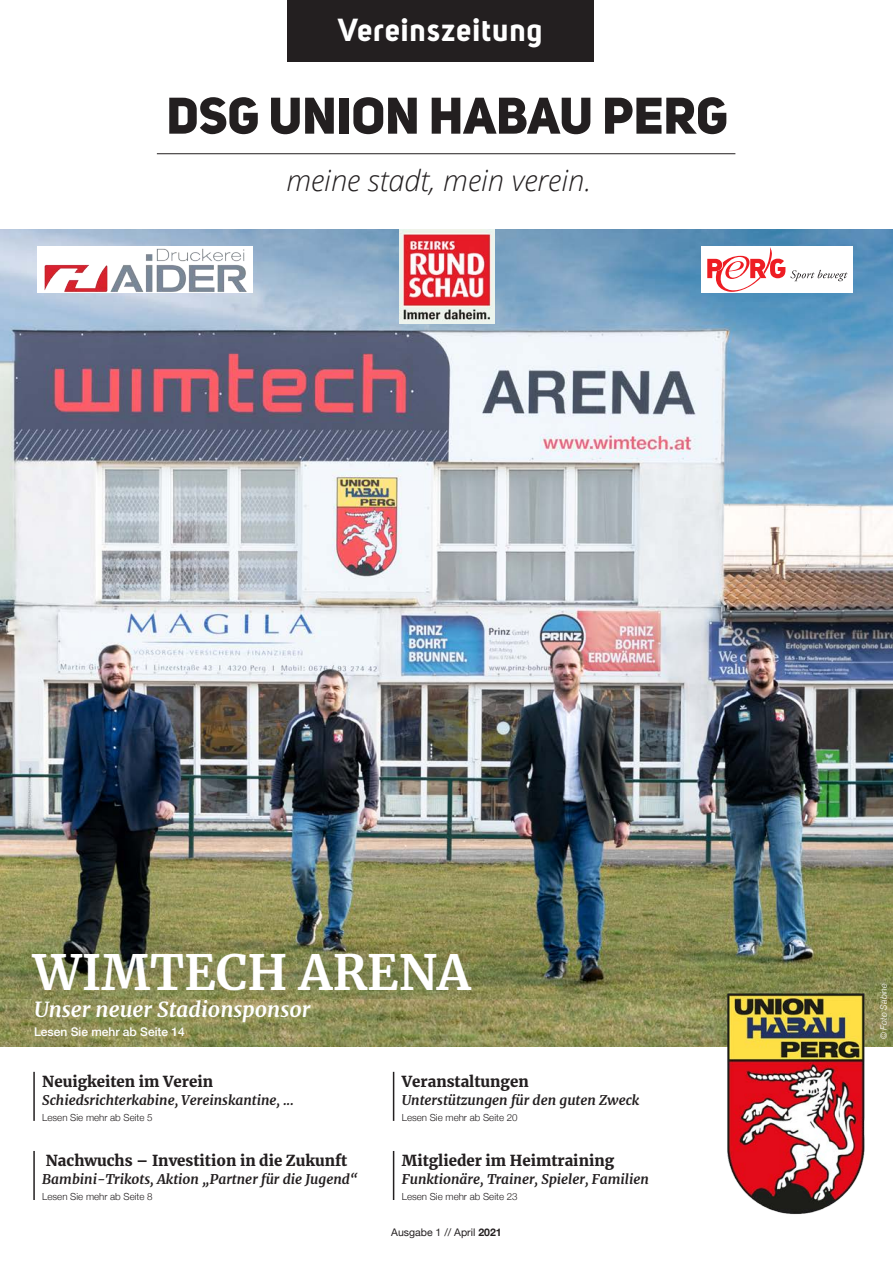
<style>
.page{position:relative;width:893px;height:1263px;background:#fff}
.page>*{position:absolute;margin:0;border:0;box-sizing:border-box;transform-origin:0 0}
.Zeitungsname{font:50.85px "Uni Sans Heavy CAPS";color:#231f20}
.titelseite_bild_head{font:700 48px "Merriweather";color:#fff}
.Vereinszeitung{font:700 31.5px "Uni Sans";letter-spacing:.03em;color:#fff}
.Zeitungsname_slogan{font:italic 300 29.1px "Open Sans";color:#231f20}
.titelseite_bild_subh{font:italic 700 21px "Merriweather";color:#fff}
.titelseite_vermerk_h{font:900 15px "Merriweather";color:#231f20}
.titelseite_vermerk_i{font:italic 700 13.5px "Merriweather";color:#231f20}
.titelseite_bild_seit{font:500 12px "Helvetica Neue";color:#fff}
.Ausgabe__Datum{font:10.5px "Helvetica Neue";color:#231f20}
.titelseite_vermerk_s{font:300 9.75px "Helvetica Neue";color:#231f20}
.Bildunterschrift_sch{font:italic 300 9px "Helvetica Neue";letter-spacing:.01em;color:#fff}
.s1{font-weight:700}
</style>
<div class="page">
<img style="left:0;top:229px;width:893px;height:817px">
<hr style="left:157px;top:153px;width:578px;height:1px;background:#231f20">
<div style="left:287px;top:0;width:307px;height:61px;background:#231f20"></div>
<img style="left:723px;top:990px;width:146px;height:225px">
<hr style="left:393px;top:1072px;width:1px;height:49px;background:#231f20">
<hr style="left:393px;top:1151px;width:1px;height:49px;background:#231f20">
<hr style="left:33px;top:1151px;width:2px;height:49px;background:#231f20">
<hr style="left:33px;top:1072px;width:2px;height:49px;background:#231f20">
<img style="left:400px;top:229px;width:94px;height:95px">
<img style="left:38px;top:246px;width:215px;height:47px">
<div style="left:702px;top:246px;width:151px;height:47px;background:#fff"></div>
<svg style="left:707px;top:247px;width:141px;height:45px"></svg>
<p class="Vereinszeitung" style="left:338px;top:11px;width:206px">Vereinszeitung</p>
<p class="Zeitungsname" style="left:166px;top:83px;width:563px">DSG UNION HABAU PERG</p>
<p class="Zeitungsname_slogan" style="left:286px;top:160px;width:306px">meine stadt, mein verein.</p>
<p class="titelseite_bild_head" style="left:33px;top:939px;width:440px">WIMTECH ARENA</p>
<p class="titelseite_bild_subh" style="left:34px;top:995px;width:278px">Unser neuer Stadionsponsor</p>
<p class="titelseite_bild_seit" style="left:34px;top:1022px;width:152px">Lesen Sie mehr ab Seite 14</p>
<p class="titelseite_vermerk_h" style="left:42px;top:1071px;width:172px">Neuigkeiten im Verein</p>
<p class="titelseite_vermerk_i" style="left:42px;top:1091px;width:253px">Schiedsrichterkabine, Vereinskantine, ...</p>
<p class="titelseite_vermerk_s" style="left:42px;top:1109px;width:112px">Lesen Sie mehr ab Seite 5</p>
<p class="titelseite_vermerk_h" style="left:402px;top:1071px;width:128px">Veranstaltungen</p>
<p class="titelseite_vermerk_i" style="left:402px;top:1091px;width:239px">Unterstützungen für den guten Zweck</p>
<p class="titelseite_vermerk_s" style="left:402px;top:1109px;width:117px">Lesen Sie mehr ab Seite 20</p>
<p class="titelseite_vermerk_h" style="left:402px;top:1150px;width:214px">Mitglieder im Heimtraining</p>
<p class="titelseite_vermerk_i" style="left:402px;top:1170px;width:249px">Funktionäre, Trainer, Spieler, Familien</p>
<p class="titelseite_vermerk_s" style="left:402px;top:1189px;width:117px">Lesen Sie mehr ab Seite 23</p>
<p class="titelseite_vermerk_h" style="left:46px;top:1150px;width:303px">Nachwuchs – Investition in die Zukunft</p>
<p class="titelseite_vermerk_i" style="left:42px;top:1170px;width:317px">Bambini-Trikots, Aktion „Partner für die Jugend“</p>
<p class="titelseite_vermerk_s" style="left:42px;top:1189px;width:112px">Lesen Sie mehr ab Seite 8</p>
<p class="Ausgabe__Datum" style="left:391px;top:1225px;width:112px">Ausgabe 1 // April <span class="s1">2021</span></p>
<p class="Bildunterschrift_sch" style="left:876px;top:1039px;width:58px;rotate:-90deg">© Foto Sabine</p>
</div>
